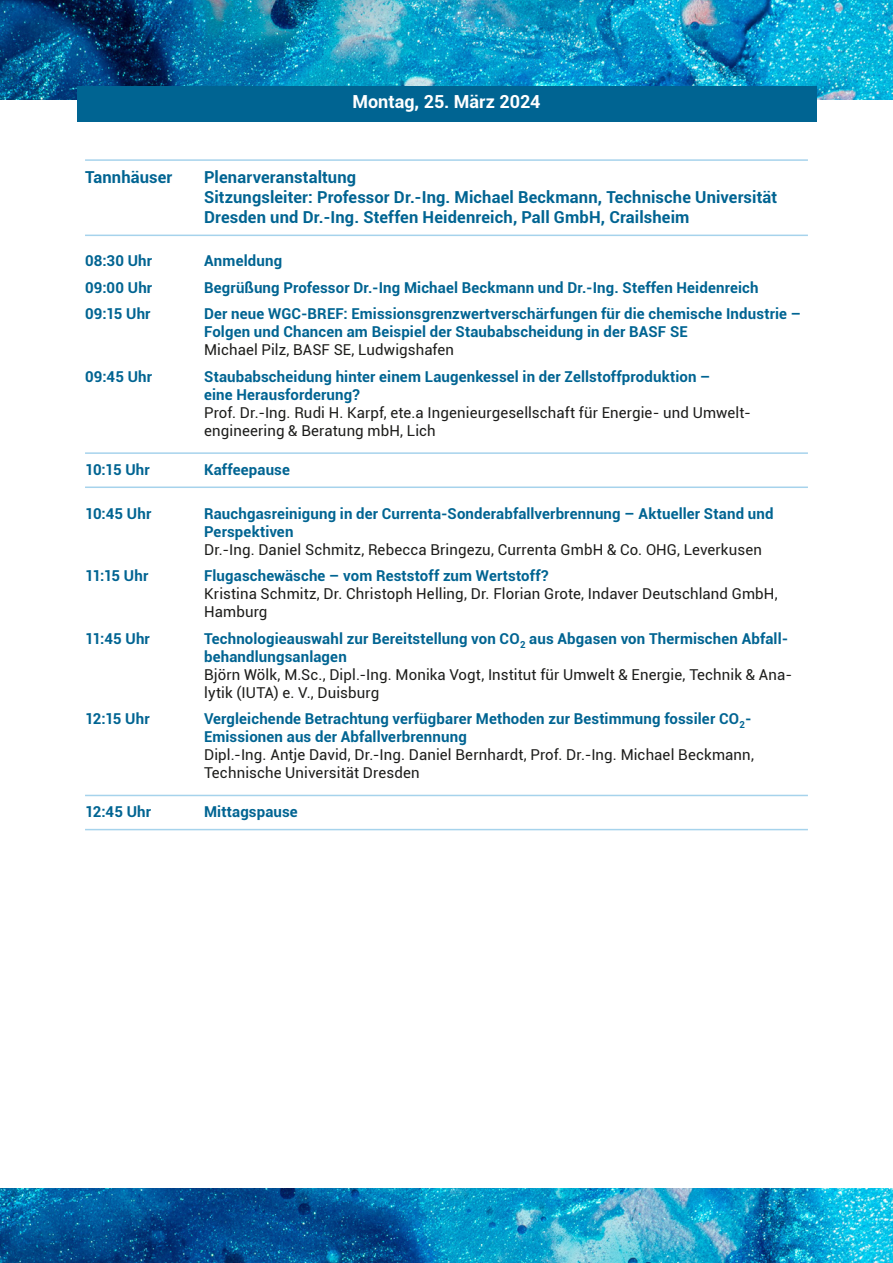
<style>
.page{position:relative;width:893px;height:1263px;background:#fff}
.page>*{position:absolute;margin:0;border:0;box-sizing:border-box;transform-origin:0 0}
.t1{font:700 18px "Roboto";color:#fff}
.t2{font:700 16.5px/19.8px "Roboto";letter-spacing:.005em;color:#006492}
.t3{font:700 15px/18px "Roboto";letter-spacing:.01em;color:#006492}
.t4{font:15px/18px "Roboto";letter-spacing:.005em;color:#1d1d1b}
</style>
<div class="page">
<img style="left:0;top:0;width:893px;height:100px">
<img style="left:0;top:1188px;width:893px;height:75px">
<div style="left:77px;top:86px;width:739px;height:35px;background:#006492"></div>
<hr style="left:85px;top:235px;width:723px;height:1px;background:#a6d3ec">
<hr style="left:85px;top:159px;width:723px;height:2px;background:#a6d3ec">
<hr style="left:85px;top:486px;width:723px;height:2px;background:#a6d3ec">
<hr style="left:85px;top:452px;width:723px;height:2px;background:#a6d3ec">
<hr style="left:85px;top:829px;width:723px;height:1px;background:#a6d3ec">
<hr style="left:85px;top:795px;width:723px;height:1px;background:#a6d3ec">
<p class="t1" style="left:352px;top:89px;width:190px">Montag, 25. März 2024</p>
<p class="t2" style="left:85px;top:167px;width:89px">Tannhäuser</p>
<p class="t2" style="left:204px;top:167px;width:575px">Plenarveranstaltung<br>Sitzungsleiter: Professor Dr.-Ing. Michael Beckmann, Technische Universität<br>Dresden und Dr.-Ing. Steffen Heidenreich, Pall GmbH, Crailsheim</p>
<p class="t3" style="left:85px;top:251px;width:69px">08:30 Uhr</p>
<p class="t3" style="left:204px;top:251px;width:80px">Anmeldung</p>
<p class="t3" style="left:85px;top:278px;width:69px">09:00 Uhr</p>
<p class="t3" style="left:204px;top:278px;width:556px">Begrüßung Professor Dr.-Ing Michael Beckmann und Dr.-Ing. Steffen Heidenreich</p>
<p class="t3" style="left:85px;top:304px;width:67px">09:15 Uhr</p>
<p class="t3" style="left:204px;top:304px;width:598px">Der neue WGC-BREF: Emissionsgrenzwertverschärfungen für die chemische Industrie –<br>Folgen und Chancen am Beispiel der Staubabscheidung in der BASF SE</p>
<p class="t4" style="left:204px;top:340px;width:251px">Michael Pilz, BASF SE, Ludwigshafen</p>
<p class="t3" style="left:85px;top:367px;width:69px">09:45 Uhr</p>
<p class="t3" style="left:204px;top:367px;width:508px">Staubabscheidung hinter einem Laugenkessel in der Zellstoffproduktion – eine Herausforderung?</p>
<p class="t4" style="left:204px;top:403px;width:546px">Prof. Dr.-Ing. Rudi H. Karpf, ete.a Ingenieurgesellschaft für Energie- und Umwelt&shy;engineering &amp; Beratung mbH, Lich</p>
<p class="t3" style="left:85px;top:460px;width:66px">10:15 Uhr</p>
<p class="t3" style="left:204px;top:460px;width:87px">Kaffeepause</p>
<p class="t3" style="left:85px;top:504px;width:68px">10:45 Uhr</p>
<p class="t3" style="left:204px;top:504px;width:571px">Rauchgasreinigung in der Currenta-Sonderabfallverbrennung – Aktueller Stand und<br>Perspektiven</p>
<p class="t4" style="left:204px;top:540px;width:559px">Dr.-Ing. Daniel Schmitz, Rebecca Bringezu, Currenta GmbH &amp; Co. OHG, Leverkusen</p>
<p class="t3" style="left:85px;top:566px;width:65px">11:15 Uhr</p>
<p class="t3" style="left:204px;top:566px;width:346px">Flugaschewäsche – vom Reststoff zum Wertstoff?</p>
<p class="t4" style="left:204px;top:584px;width:575px">Kristina Schmitz, Dr. Christoph Helling, Dr. Florian Grote, Indaver Deutschland GmbH,<br>Hamburg</p>
<p class="t3" style="left:85px;top:629px;width:66px">11:45 Uhr</p>
<p class="t3" style="left:204px;top:629px;width:583px">Technologieauswahl zur Bereitstellung von CO<sub>2</sub> aus Abgasen von Thermischen Abfall&shy;behandlungsanlagen</p>
<p class="t4" style="left:204px;top:665px;width:590px">Björn Wölk, M.Sc., Dipl.-Ing. Monika Vogt, Institut für Umwelt &amp; Energie, Technik &amp; Ana&shy;lytik (IUTA) e. V., Duisburg</p>
<p class="t3" style="left:85px;top:709px;width:66px">12:15 Uhr</p>
<p class="t3" style="left:204px;top:709px;width:549px">Vergleichende Betrachtung verfügbarer Methoden zur Bestimmung fossiler CO<sub>2</sub>-<br>Emissionen aus der Abfallverbrennung</p>
<p class="t4" style="left:204px;top:745px;width:551px">Dipl.-Ing. Antje David, Dr.-Ing. Daniel Bernhardt, Prof. Dr.-Ing. Michael Beckmann,<br>Technische Universität Dresden</p>
<p class="t3" style="left:85px;top:802px;width:68px">12:45 Uhr</p>
<p class="t3" style="left:204px;top:802px;width:95px">Mittagspause</p>
</div>
